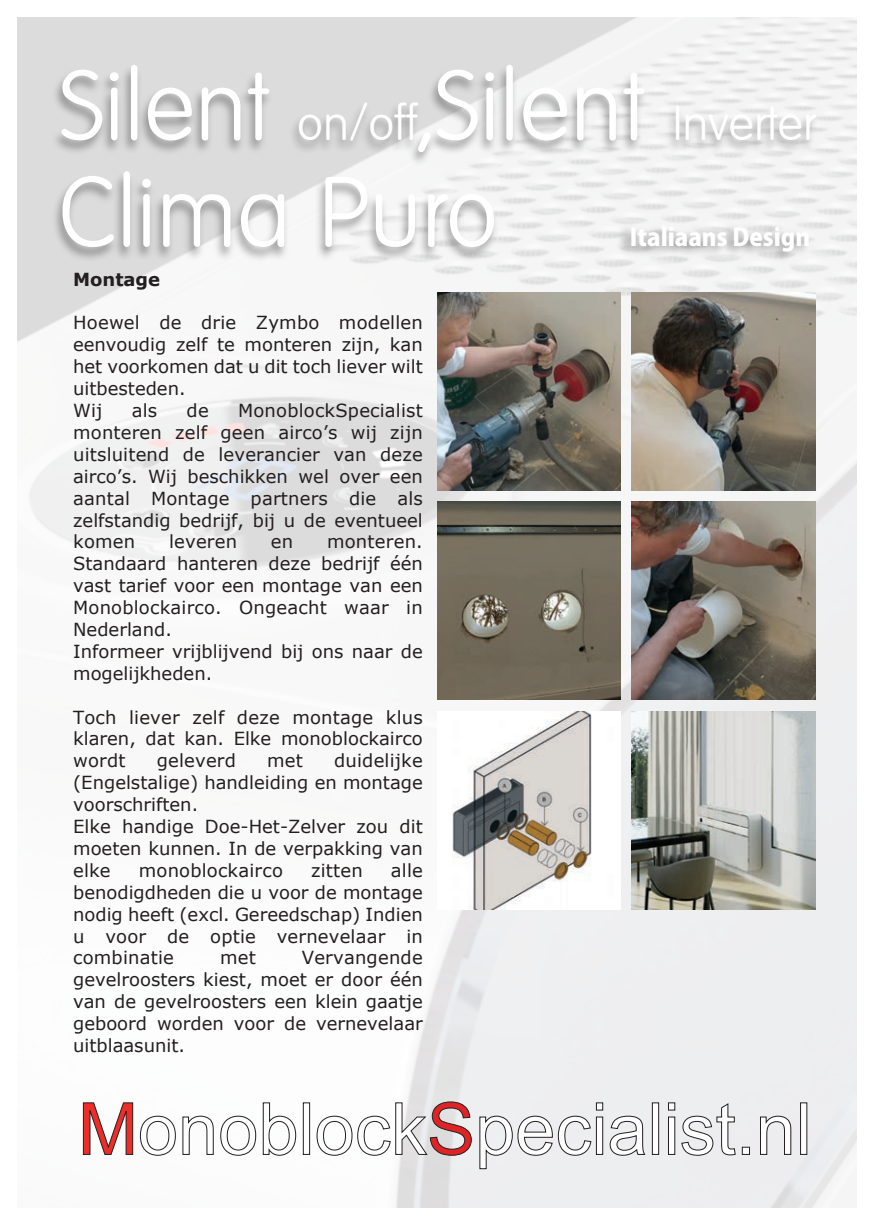
<style>
.page{position:relative;width:874px;height:1225px;background:#fff}
.page>*{position:absolute;margin:0;border:0;box-sizing:border-box;transform-origin:0 0}
.t1{font:96px "Elementary SF";color:#fff}
.t2{font:48px "Elementary SF";color:#fff}
.t3{font:800 24px "Koz Go Pro";color:#fff}
.t4{font:18px/21.8px "Verdana";color:#231f20;text-align:justify}
.t5{font:700 18px "Verdana";color:#231f20}
.s1{font-size:96px}
</style>
<div class="page">
<img style="left:17px;top:17px;width:839px;height:1191px">
<img style="left:45px;top:41px;width:812px;height:245px">
<svg style="left:83px;top:1102px;width:50px;height:52px"></svg>
<svg style="left:140px;top:1116px;width:35px;height:39px"></svg>
<svg style="left:183px;top:1116px;width:30px;height:38px"></svg>
<svg style="left:220px;top:1116px;width:36px;height:39px"></svg>
<svg style="left:263px;top:1102px;width:33px;height:53px"></svg>
<div style="left:303px;top:1102px;width:6px;height:52px;background:#fff"></div>
<div style="left:303px;top:1102px;width:6px;height:52px;border:1px solid #231f20"></div>
<svg style="left:317px;top:1101px;width:154px;height:54px"></svg>
<svg style="left:479px;top:1116px;width:73px;height:52px"></svg>
<svg style="left:558px;top:1116px;width:32px;height:39px"></svg>
<svg style="left:596px;top:1102px;width:6px;height:52px"></svg>
<svg style="left:609px;top:1116px;width:35px;height:39px"></svg>
<div style="left:652px;top:1102px;width:6px;height:52px;background:#fff"></div>
<div style="left:652px;top:1102px;width:6px;height:52px;border:1px solid #231f20"></div>
<svg style="left:668px;top:1102px;width:6px;height:52px"></svg>
<svg style="left:681px;top:1103px;width:54px;height:52px"></svg>
<div style="left:742px;top:1147px;width:7px;height:7px;background:#fff"></div>
<div style="left:741px;top:1147px;width:8px;height:7px;border:1px solid #231f20"></div>
<svg style="left:759px;top:1116px;width:31px;height:38px"></svg>
<div style="left:800px;top:1102px;width:6px;height:52px;background:#fff"></div>
<div style="left:800px;top:1102px;width:6px;height:52px;border:1px solid #231f20"></div>
<img style="left:612px;top:215px;width:216px;height:55px">
<img style="left:437px;top:292px;width:183px;height:199px">
<img style="left:437px;top:501px;width:183px;height:198px">
<img style="left:631px;top:292px;width:184px;height:198px">
<img style="left:631px;top:711px;width:184px;height:199px">
<img style="left:631px;top:501px;width:184px;height:198px">
<img style="left:437px;top:711px;width:183px;height:199px">
<h2 class="t2" style="left:59px;top:97px;width:757px"><span class="s1">Silent</span> on/off<span class="s1">,Silent</span> Inverter</h2>
<h1 class="t1" style="left:59px;top:161px;width:440px">Clima Puro</h1>
<p class="t5" style="left:73px;top:272px;width:88px">Montage</p>
<p class="t4" style="left:73px;top:313px;width:351px;text-align:left">Hoewel de drie Zymbo modellen eenvoudig zelf te monteren zijn, kan het voorkomen dat u dit toch liever wilt uitbesteden.<br>Wij</p>
<h3 class="t3" style="left:629px;top:225px;width:182px">Italiaans Design</h3>
<p class="t4" style="left:73px;top:401px;width:351px;text-indent:165px">MonoblockSpecialist monteren zelf geen airco’s wij zijn uitsluitend de leverancier van deze airco’s. Wij beschikken wel over een aantal Montage partners die als zelfstandig bedrijf, bij u de eventueel komen</p>
<p class="t4" style="left:132px;top:401px;width:27px">als</p>
<p class="t4" style="left:186px;top:401px;width:24px">de</p>
<p class="t4" style="left:169px;top:532px;width:70px">leveren</p>
<p class="t4" style="left:271px;top:532px;width:24px">en</p>
<p class="t4" style="left:73px;top:532px;width:351px;text-align:left;text-indent:254px">monteren.<br>Standaard hanteren deze bedrijf één vast tarief voor een montage van een<br>Monoblockairco. Ongeacht waar in<br>Nederland.<br>Informeer vrijblijvend bij ons naar de mogelijkheden.</p>
<p class="t4" style="left:73px;top:707px;width:351px">Toch liever zelf deze montage klus klaren, dat kan. Elke monoblockairco wordt</p>
<p class="t4" style="left:73px;top:751px;width:351px;text-align:left;text-indent:261px">duidelijke (Engelstalige) handleiding en montage voorschriften.<br>Elke handige Doe-Het-Zelver zou dit moeten kunnen. In de verpakking van elke</p>
<p class="t4" style="left:157px;top:751px;width:81px">geleverd</p>
<p class="t4" style="left:267px;top:751px;width:37px">met</p>
<p class="t4" style="left:73px;top:861px;width:351px;text-indent:317px">alle benodigdheden die u voor de montage nodig heeft (excl. Gereedschap) Indien u voor de optie vernevelaar in combinatie</p>
<p class="t4" style="left:139px;top:861px;width:145px">monoblockairco</p>
<p class="t4" style="left:311px;top:861px;width:53px">zitten</p>
<p class="t4" style="left:73px;top:948px;width:351px;text-indent:228px">Vervangende gevelroosters kiest, moet er door één van de gevelroosters een klein gaatje geboord worden voor de vernevelaar uitblaasunit.</p>
<p class="t4" style="left:220px;top:948px;width:37px">met</p>
</div>
